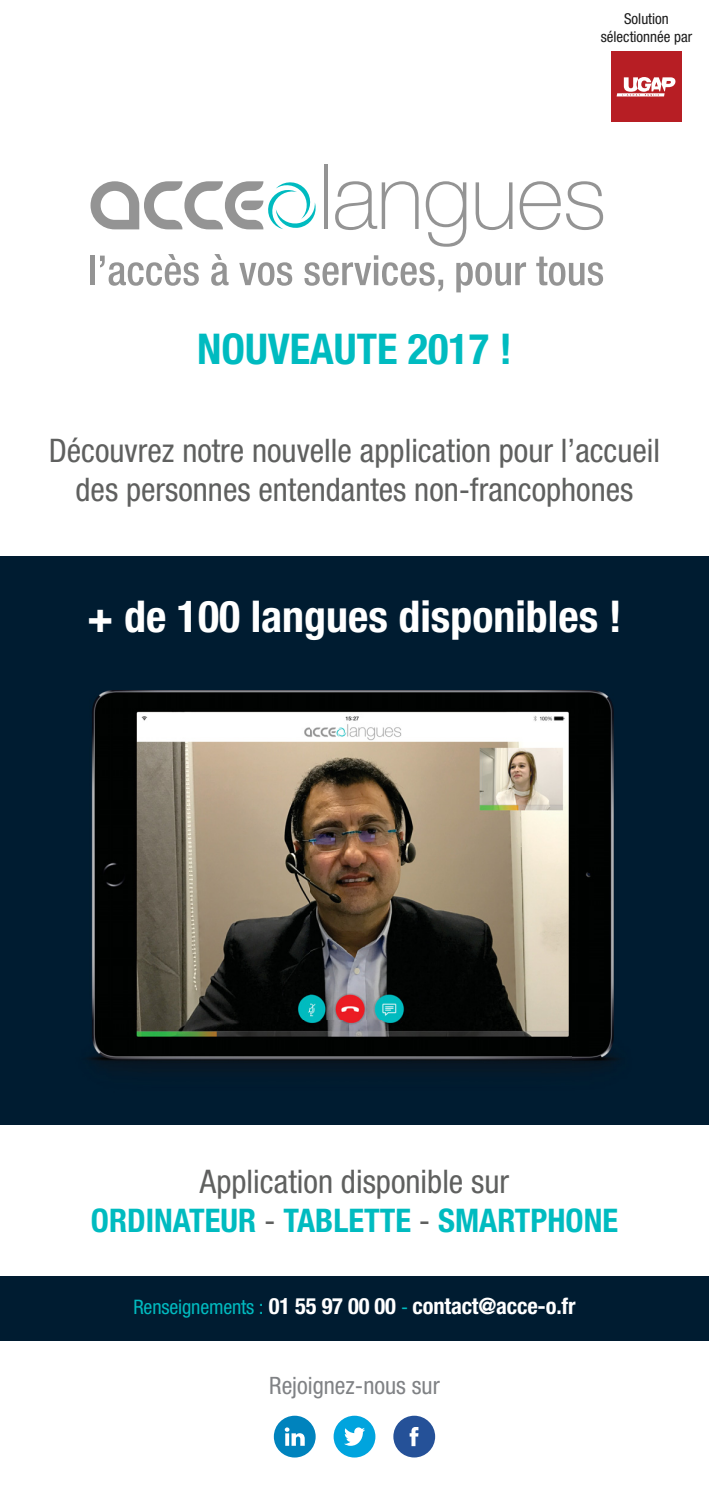
<style>
.page{position:relative;width:709px;height:1489px;background:#fff}
.page>*{position:absolute;margin:0;border:0;box-sizing:border-box;transform-origin:0 0}
.t1{font:700 condensed 43.75px "Helvetica Neue LT Std";color:#fff}
.t2{font:700 condensed 42.5px "Helvetica Neue LT Std";color:#00bbc0}
.t3{font:condensed 32.5px/39px "Helvetica Neue LT Std";color:#5f605f;text-align:center}
.t4{font:700 condensed 32.5px/39px "Helvetica Neue LT Std";color:#00bbc0;text-align:center}
.t5{font:condensed 24px "Helvetica Neue LT Std";color:#808285}
.t6{font:700 condensed 22.5px "Helvetica Neue LT Std";letter-spacing:-.01em;color:#fff}
.t7{font:condensed 15px/18px "Helvetica Neue LT Std";color:#1b1b1b;text-align:center}
.s1{font-weight:400;color:#5f605f}
.s2{font-weight:400;font-size:20px;color:#00bbc0}
</style>
<div class="page">
<svg style="left:90px;top:181px;width:226px;height:48px"></svg>
<hr style="left:91px;top:255px;width:4px;height:30px;background:#949494">
<svg style="left:100px;top:254px;width:99px;height:32px"></svg>
<svg style="left:211px;top:254px;width:17px;height:32px"></svg>
<svg style="left:239px;top:262px;width:53px;height:24px"></svg>
<svg style="left:304px;top:255px;width:139px;height:36px"></svg>
<svg style="left:456px;top:262px;width:70px;height:30px"></svg>
<svg style="left:536px;top:256px;width:67px;height:30px"></svg>
<hr style="left:324px;top:164px;width:3px;height:65px;background:#949494">
<svg style="left:335px;top:181px;width:83px;height:49px"></svg>
<svg style="left:426px;top:181px;width:40px;height:66px"></svg>
<svg style="left:475px;top:182px;width:37px;height:48px"></svg>
<svg style="left:519px;top:181px;width:84px;height:49px"></svg>
<div style="left:0;top:556px;width:709px;height:569px;background:#001c31"></div>
<img style="left:87px;top:690px;width:532px;height:378px">
<div style="left:0;top:1275px;width:709px;height:65px;background:#001c31"></div>
<div style="left:611px;top:51px;width:71px;height:71px;background:#b71e24"></div>
<svg style="left:616px;top:77px;width:59px;height:19px"></svg>
<div style="left:274px;top:1415px;width:42px;height:42px;background:#0083bd;border-radius:50%"></div>
<svg style="left:285px;top:1427px;width:20px;height:18px"></svg>
<div style="left:333px;top:1415px;width:42px;height:42px;background:#00a4de;border-radius:50%"></div>
<svg style="left:344px;top:1427px;width:21px;height:18px"></svg>
<div style="left:393px;top:1415px;width:42px;height:42px;background:#255198;border-radius:50%"></div>
<svg style="left:409px;top:1427px;width:9px;height:18px"></svg>
<p class="t7" style="left:601px;top:11px;width:93px">Solution sélectionnée par</p>
<h2 class="t2" style="left:197px;top:334px;width:316px">NOUVEAUTE 2017 !</h2>
<p class="t3" style="left:49px;top:434px;width:613px">Découvrez notre nouvelle application pour l’accueil des personnes entendantes non-francophones</p>
<h1 class="t1" style="left:87px;top:600px;width:536px">+ de 100 langues disponibles !</h1>
<p class="t4" style="left:91px;top:1165px;width:528px"><span class="s1">Application disponible sur<br></span>ORDINATEUR <span class="s1">-</span> TABLETTE <span class="s1">-</span> SMARTPHONE</p>
<p class="t6" style="left:133px;top:1297px;width:444px"><span class="s2">Renseignements :</span> 01 55 97 00 00 <span class="s2">-</span> contact@acce-o.fr</p>
<p class="t5" style="left:269px;top:1376px;width:172px">Rejoignez-nous sur</p>
</div>
